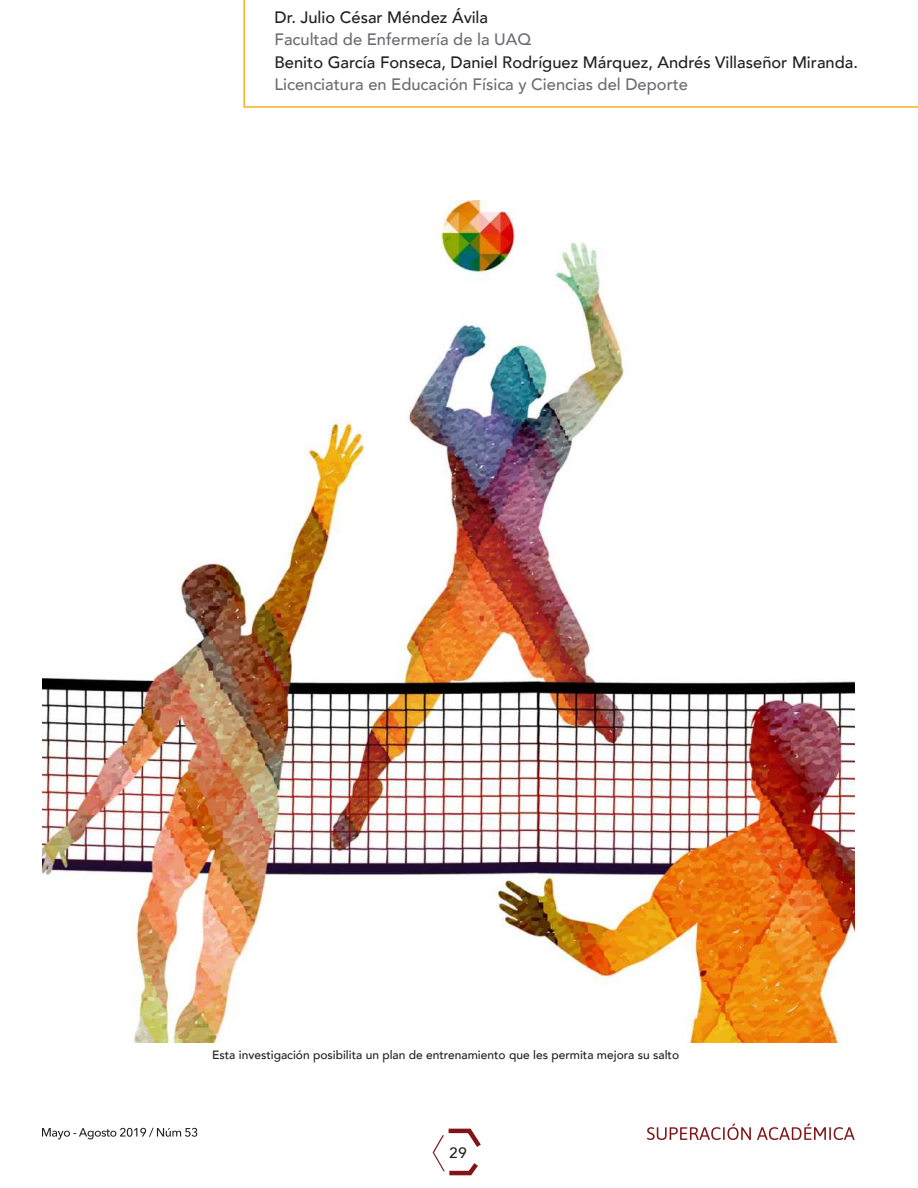
<style>
.page{position:relative;width:918px;height:1188px;background:#fff}
.page>*{position:absolute;margin:0;border:0;box-sizing:border-box;transform-origin:0 0}
.t1{font:500 16.5px "Avenir";color:#231f20}
.t2{font:500 16.5px "Avenir";color:#6c6d70}
.t3{font:500 15px "Avenir Next";color:#231f20}
.t4{font:500 12px "Avenir";color:#231f20}
</style>
<div class="page">
<svg style="left:433px;top:1128px;width:48px;height:48px"></svg>
<svg style="left:647px;top:1124px;width:208px;height:16px"></svg>
<svg style="left:42px;top:1128px;width:155px;height:11px"></svg>
<img style="left:43px;top:201px;width:812px;height:842px">
<svg style="left:243px;top:0;width:675px;height:108px"></svg>
<p class="t1" style="left:275px;top:3px;width:215px">Dr. Julio César Méndez Ávila</p>
<p class="t2" style="left:275px;top:25px;width:258px">Facultad de Enfermería de la UAQ</p>
<p class="t1" style="left:275px;top:48px;width:585px">Benito García Fonseca, Daniel Rodríguez Márquez, Andrés Villaseñor Miranda.</p>
<p class="t2" style="left:275px;top:70px;width:415px">Licenciatura en Educación Física y Ciencias del Deporte</p>
<p class="t4" style="left:212px;top:1045px;width:468px">Esta investigación posibilita un plan de entrenamiento que les permita mejora su salto</p>
<p class="t3" style="left:449px;top:1140px;width:19px">29</p>
</div>
